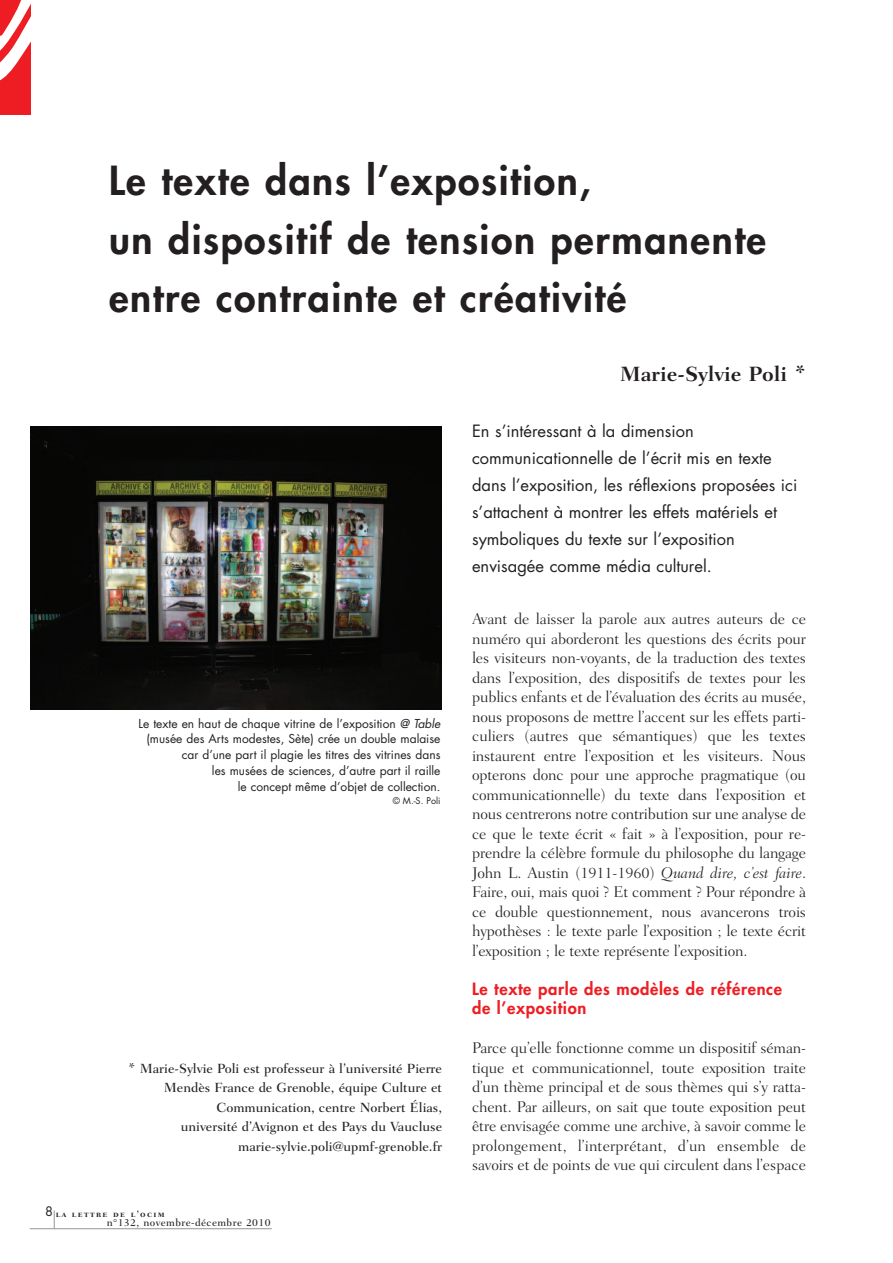
<style>
.page{position:relative;width:893px;height:1263px;background:#fff}
.page>*{position:absolute;margin:0;border:0;box-sizing:border-box;transform-origin:0 0}
.t1{font:800 39px/58.5px "Futura";letter-spacing:.04em;color:#231f20}
.t2{font:700 21px "Fairfield LH";color:#231f20}
.t3{font:16.5px/27px "Futura";color:#231f20}
.t4{font:800 16.5px/19.5px "Futura";letter-spacing:.04em;color:#ee1d23}
.t5{font:300 15.75px/19.5px "Fairfield LH";letter-spacing:-.01em;color:#231f20;text-align:justify}
.t6{font:500 13.5px/19.5px "Fairfield LH";color:#231f20;text-align:right}
.t7{font:12px/15.8px "Futura";color:#231f20;text-align:right}
.t8{font:500 10.5px "Fairfield LH";letter-spacing:.04em;color:#231f20}
.t9{font:9px "Fairfield LH Bold SC";letter-spacing:.15em;color:#231f20}
.t10{font:9px "Futura";color:#231f20}
.s1{font-style:italic}
.s2{font-family:"Futura";font-size:12.75px}
</style>
<div class="page">
<svg style="left:54px;top:1210px;width:1px;height:18px"></svg>
<hr style="left:30px;top:1228px;width:242px;height:1px;background:#939598">
<svg style="left:0;top:0;width:30px;height:114px"></svg>
<img style="left:31px;top:426px;width:411px;height:283px">
<h1 class="t1" style="left:109px;top:154px;width:659px">Le texte dans l’exposition,<br>un dispositif de tension permanente entre contrainte et créativité</h1>
<p class="t7" style="left:139px;top:716px;width:303px">Le texte en haut de chaque vitrine de l’exposition <span class="s1">@ Table </span>(musée des Arts modestes, Sète) crée un double malaise car d’une part il plagie les titres des vitrines dans<br>les musées de sciences, d’autre part il raille<br>le concept même d’objet de collection.</p>
<p class="t10" style="left:393px;top:796px;width:49px">© M.-S. Poli</p>
<p class="t6" style="left:128px;top:1059px;width:316px">* Marie-Sylvie Poli est professeur à l’université Pierre Mendès France de Grenoble, équipe Culture et Communication, centre Norbert Élias,<br>université d’Avignon et des Pays du Vaucluse marie-sylvie.poli@upmf-grenoble.fr</p>
<p class="t9" style="left:45px;top:1210px;width:121px"><span class="s2">8</span> la lettre de l’ocim</p>
<p class="t8" style="left:107px;top:1218px;width:165px">n°132, novembre-décembre 2010</p>
<h2 class="t2" style="left:620px;top:366px;width:188px">Marie-Sylvie Poli *</h2>
<p class="t3" style="left:472px;top:419px;width:327px">En s’intéressant à la dimension communicationnelle de l’écrit mis en texte dans l’exposition, les réflexions proposées ici s’attachent à montrer les effets matériels et symboliques du texte sur l’exposition envisagée comme média culturel.</p>
<p class="t5" style="left:472px;top:610px;width:335px">Avant de laisser la parole aux autres auteurs de ce numéro qui aborderont les questions des écrits pour les visiteurs non-voyants, de la traduction des textes dans l’exposition, des dispositifs de textes pour les publics enfants et de l’évaluation des écrits au musée, nous proposons de mettre l’accent sur les effets parti&shy;culiers (autres que sémantiques) que les textes instaurent entre l’exposition et les visiteurs. Nous opterons donc pour une approche pragmatique (ou communicationnelle) du texte dans l’exposition et nous centrerons notre contribution sur une analyse de ce que le texte écrit « fait » à l’exposition, pour re&shy;prendre la célèbre formule du philosophe du langage John L. Austin (1911-1960) <span class="s1">Quand dire, c’est faire</span>.<br>Faire, oui, mais quoi ? Et comment ? Pour répondre à ce double questionnement, nous avancerons trois hypothèses : le texte parle l’exposition ; le texte écrit l’exposition ; le texte représente l’exposition.</p>
<p class="t4" style="left:472px;top:980px;width:312px">Le texte parle des modèles de référence de l’exposition</p>
<p class="t5" style="left:472px;top:1039px;width:335px">Parce qu’elle fonctionne comme un dispositif séman&shy;tique et communicationnel, toute exposition traite d’un thème principal et de sous thèmes qui s’y ratta&shy;chent. Par ailleurs, on sait que toute exposition peut être envisagée comme une archive, à savoir comme le prolongement, l’interprétant, d’un ensemble de savoirs et de points de vue qui circulent dans l’espace</p>
</div>
